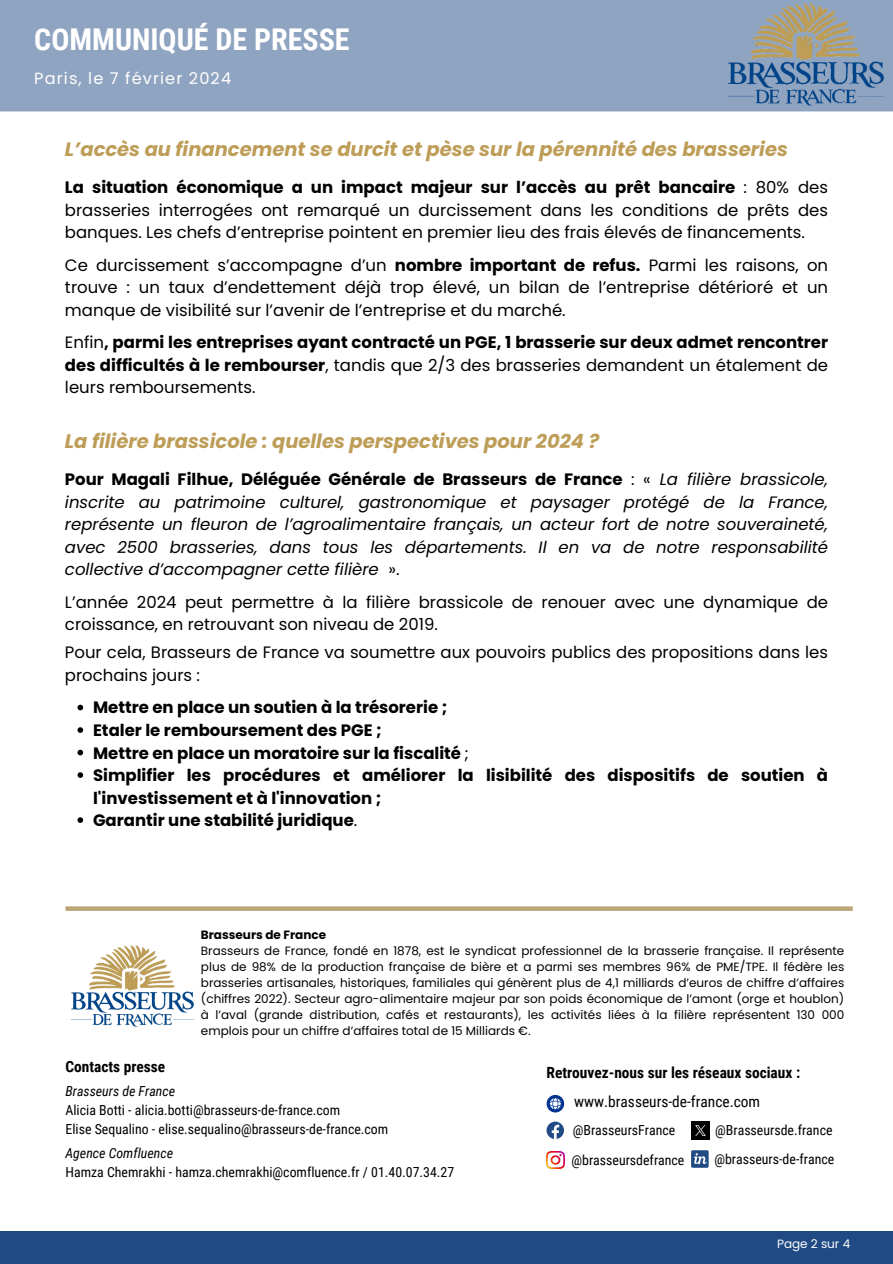
<style>
.page{position:relative;width:893px;height:1264px;background:#fff}
.page>*{position:absolute;margin:0;border:0;box-sizing:border-box;transform-origin:0 0}
.t1{font:700 30px "Roboto Condensed";color:#fff}
.t2{font:italic 700 19.5px "Poppins";color:#bd9d57}
.t3{font:16.5px/22.5px "Poppins";color:#000;text-align:justify}
.t4{font:700 16.5px/22.5px "Poppins";color:#000;text-align:justify}
.t5{font:italic 16.5px/22.5px "Poppins";color:#000;text-align:justify}
.t6{font:16.2px "Poppins";letter-spacing:.07em;color:#fff}
.t7{font:700 15.45px "Roboto Condensed";color:#000}
.t8{font:15.45px "Roboto Condensed";color:#000}
.t9{font:13.8px/19.2px "Roboto Condensed";color:#000}
.t10{font:12px/16px "Poppins";color:#000;text-align:justify}
.t11{font:700 12px "Poppins";color:#000}
.t12{font:12px "Poppins";color:#fff}
.s1{font-weight:700}
.s2{font-weight:400}
.s3{font-weight:700;font-style:normal}
.s4{font-style:normal}
.s5{font-style:italic}
</style>
<div class="page">
<div style="left:369px;top:1230px;width:523px;height:33px;background:#204a84"></div>
<div style="left:0;top:1230px;width:664px;height:33px;background:#204a84"></div>
<div style="left:0;top:0;width:892px;height:111px;background:#8fa4c1"></div>
<img style="left:727px;top:3px;width:157px;height:103px">
<svg style="left:77px;top:704px;width:6px;height:6px"></svg>
<svg style="left:77px;top:727px;width:6px;height:6px"></svg>
<svg style="left:77px;top:749px;width:6px;height:6px"></svg>
<svg style="left:77px;top:772px;width:6px;height:6px"></svg>
<svg style="left:77px;top:817px;width:6px;height:6px"></svg>
<img style="left:70px;top:945px;width:124px;height:82px">
<svg style="left:546px;top:1094px;width:18px;height:18px"></svg>
<svg style="left:546px;top:1121px;width:18px;height:17px"></svg>
<svg style="left:691px;top:1150px;width:17px;height:17px"></svg>
<img style="left:546px;top:1151px;width:18px;height:17px">
<img style="left:691px;top:1121px;width:18px;height:18px">
<svg style="left:65px;top:906px;width:787px;height:4px;background:#c1ae84"></svg>
<p class="t1" style="left:34px;top:22px;width:317px">COMMUNIQUÉ DE PRESSE</p>
<h4 class="t6" style="left:34px;top:67px;width:198px">Paris, le 7 février 2024</h4>
<h2 class="t2" style="left:65px;top:136px;width:724px">L’accès au financement se durcit et pèse sur la pérennité des brasseries</h2>
<h4 class="t3" style="left:65px;top:176px;width:764px"><span class="s1">La situation économique a un impact majeur sur l’accès au prêt bancaire</span> : 80% des brasseries interrogées ont remarqué un durcissement dans les conditions de prêts des banques. Les chefs d’entreprise pointent en premier lieu des frais élevés de financements.</h4>
<h4 class="t3" style="left:65px;top:254px;width:764px">Ce durcissement s’accompagne d’un <span class="s1">nombre important de refus.</span> Parmi les raisons, on trouve : un taux d’endettement déjà trop élevé, un bilan de l’entreprise détérioré et un manque de visibilité sur l’avenir de l’entreprise et du marché.</h4>
<h4 class="t4" style="left:65px;top:331px;width:764px"><span class="s2">Enfin</span>, parmi les entreprises ayant contracté un PGE, 1 brasserie sur deux admet rencontrer des difficultés à le rembourser<span class="s2">, tandis que 2/3 des brasseries demandent un étalement de leurs remboursements.</span></h4>
<h2 class="t2" style="left:65px;top:427px;width:535px">La filière brassicole : quelles perspectives pour 2024 ?</h2>
<h4 class="t5" style="left:65px;top:468px;width:764px"><span class="s3">Pour Magali Filhue, Déléguée Générale de Brasseurs de France</span> <span class="s4">: «</span> La filière brassicole, inscrite au patrimoine culturel, gastronomique et paysager protégé de la France, représente un fleuron de l’agroalimentaire français, un acteur fort de notre souveraineté, avec 2500 brasseries, dans tous les départements. Il en va de notre responsabilité collective d’accompagner cette filière <span class="s4">».</span></h4>
<h4 class="t3" style="left:65px;top:590px;width:764px">L’année 2024 peut permettre à la filière brassicole de renouer avec une dynamique de croissance, en retrouvant son niveau de 2019.</h4>
<h4 class="t3" style="left:65px;top:641px;width:764px">Pour cela, Brasseurs de France va soumettre aux pouvoirs publics des propositions dans les prochains jours :</h4>
<p class="t4" style="left:93px;top:696px;width:356px">Mettre en place un soutien à la trésorerie ;</p>
<p class="t4" style="left:93px;top:719px;width:290px">Etaler le remboursement des PGE ;</p>
<p class="t4" style="left:93px;top:741px;width:377px">Mettre en place un moratoire sur la fiscalité <span class="s2">;</span></p>
<p class="t4" style="left:93px;top:764px;width:736px">Simplifier les procédures et améliorer la lisibilité des dispositifs de soutien à l'investissement et à l'innovation ;</p>
<p class="t4" style="left:93px;top:809px;width:266px">Garantir une stabilité juridique<span class="s2">.</span></p>
<h5 class="t11" style="left:201px;top:926px;width:127px">Brasseurs de France</h5>
<p class="t10" style="left:201px;top:942px;width:644px">Brasseurs de France, fondé en 1878, est le syndicat professionnel de la brasserie française. Il représente plus de 98% de la production française de bière et a parmi ses membres 96% de PME/TPE. Il fédère les brasseries artisanales, historiques, familiales qui génèrent plus de 4,1 milliards d’euros de chiffre d’affaires (chiffres 2022). Secteur agro-alimentaire majeur par son poids économique de l’amont (orge et houblon) à l’aval (grande distribution, cafés et restaurants), les activités liées à la filière représentent 130 000 emplois pour un chiffre d’affaires total de 15 Milliards €.</p>
<h5 class="t7" style="left:65px;top:1057px;width:101px">Contacts presse</h5>
<p class="t9" style="left:65px;top:1081px;width:324px"><span class="s5">Brasseurs de France<br></span>Alicia Botti - alicia.botti@brasseurs-de-france.com<br>Elise Sequalino - elise.sequalino@brasseurs-de-france.com</p>
<p class="t9" style="left:65px;top:1143px;width:390px"><span class="s5">Agence Comfluence<br></span>Hamza Chemrakhi - hamza.chemrakhi@comfluence.fr / 01.40.07.34.27</p>
<p class="t7" style="left:546px;top:1063px;width:255px">Retrouvez-nous sur les réseaux sociaux :</p>
<p class="t8" style="left:574px;top:1092px;width:187px">www.brasseurs-de-france.com</p>
<h5 class="t9" style="left:572px;top:1120px;width:104px">@BrasseursFrance</h5>
<h3 class="t9" style="left:715px;top:1120px;width:119px">@Brasseursde.france</h3>
<p class="t9" style="left:571px;top:1150px;width:114px">@brasseursdefrance</p>
<h4 class="t9" style="left:714px;top:1149px;width:121px">@brasseurs-de-france</h4>
<p class="t12" style="left:777px;top:1235px;width:75px">Page 2 sur 4</p>
</div>
